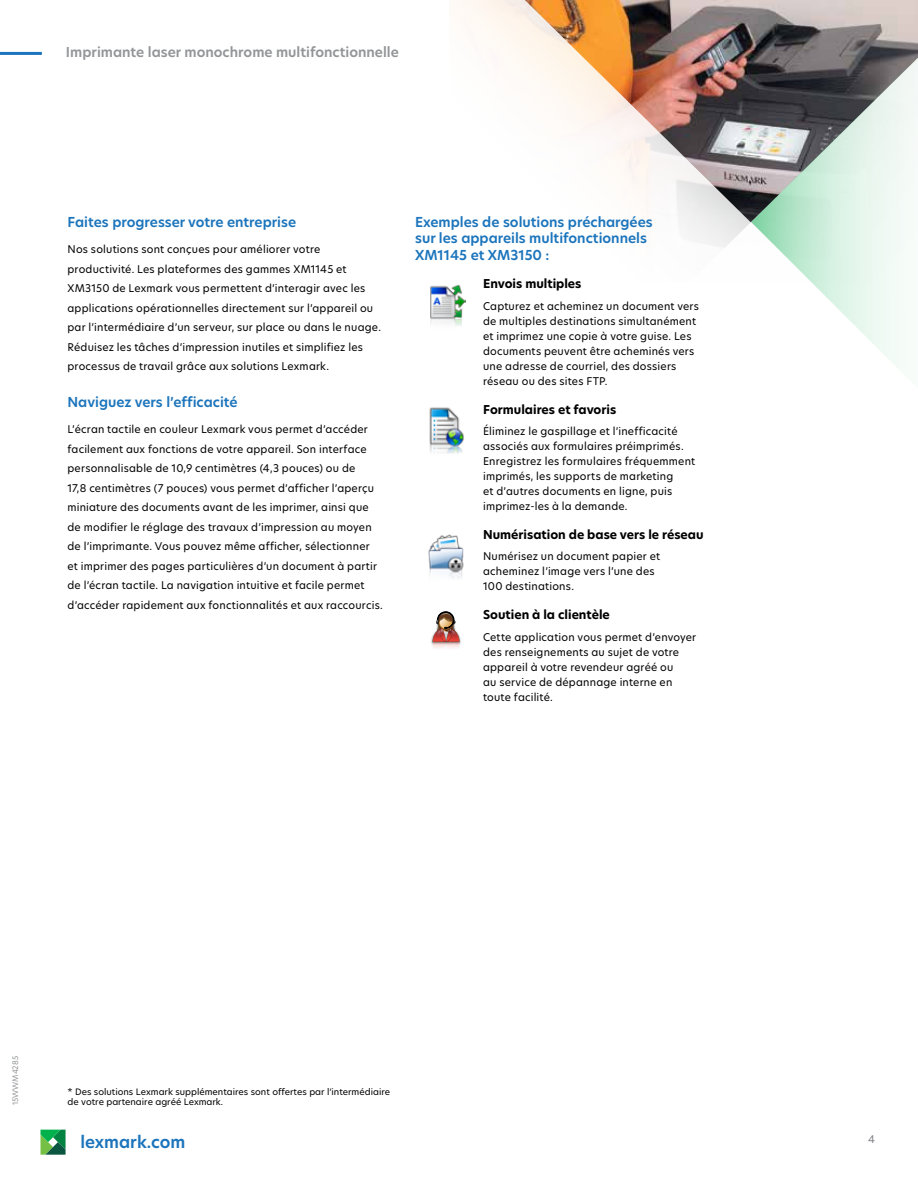
<style>
.page{position:relative;width:918px;height:1188px;background:#fff}
.page>*{position:absolute;margin:0;border:0;box-sizing:border-box;transform-origin:0 0}
.t1{font:600 16.5px "TP Hero";color:#1c75bc}
.t2{font:600 13.5px/16.5px "TP Hero";color:#1c75bc}
.t3{font:600 13.5px "TP Hero";color:#939598}
.t4{font:700 12px "TP Hero";color:#000}
.t5{font:10.5px/15px "TP Hero";letter-spacing:.02em;color:#000}
.t6{font:10.5px "TP Hero";color:#7e7e85}
.t7{font:8.7px "TP Hero";color:#000}
.t8{font:7.5px "TP Hero";color:#939598}
</style>
<div class="page">
<hr style="left:0;top:52px;width:42px;height:3px;background:#1c75bc">
<svg style="left:40px;top:1130px;width:26px;height:25px"></svg>
<svg style="left:453px;top:0;width:465px;height:303px"></svg>
<svg style="left:751px;top:42px;width:167px;height:327px"></svg>
<img style="left:430px;top:279px;width:35px;height:47px">
<img style="left:429px;top:407px;width:35px;height:47px">
<img style="left:428px;top:534px;width:36px;height:44px">
<img style="left:431px;top:611px;width:30px;height:28px">
<img style="left:431px;top:639px;width:30px;height:7px">
<svg style="left:433px;top:612px;width:27px;height:36px"></svg>
<p class="t3" style="left:66px;top:43px;width:334px">Imprimante laser monochrome multifonctionnelle</p>
<p class="t2" style="left:68px;top:214px;width:230px">Faites progresser votre entreprise</p>
<p class="t5" style="left:68px;top:239px;width:315px;line-height:19.5px">Nos solutions sont conçues pour améliorer votre productivité. Les plateformes des gammes XM1145 et XM3150 de Lexmark vous permettent d’interagir avec les applications opérationnelles directement sur l’appareil ou par l’intermédiaire d’un serveur, sur place ou dans le nuage.<br>Réduisez les tâches d’impression inutiles et simplifiez les processus de travail grâce aux solutions Lexmark.</p>
<p class="t2" style="left:68px;top:394px;width:172px">Naviguez vers l’efficacité</p>
<p class="t5" style="left:68px;top:419px;width:317px;line-height:19.5px">L’écran tactile en couleur Lexmark vous permet d’accéder facilement aux fonctions de votre appareil. Son interface personnalisable de 10,9 centimètres (4,3 pouces) ou de<br>17,8 centimètres (7 pouces) vous permet d’afficher l’aperçu miniature des documents avant de les imprimer, ainsi que de modifier le réglage des travaux d’impression au moyen de l’imprimante. Vous pouvez même afficher, sélectionner et imprimer des pages particulières d’un document à partir de l’écran tactile. La navigation intuitive et facile permet d’accéder rapidement aux fonctionnalités et aux raccourcis.</p>
<p class="t2" style="left:415px;top:214px;width:239px">Exemples de solutions préchargées sur les appareils multifonctionnels<br>XM1145 et XM3150 :</p>
<p class="t4" style="left:483px;top:276px;width:100px">Envois multiples</p>
<p class="t5" style="left:483px;top:298px;width:217px">Capturez et acheminez un document vers de multiples destinations simultanément et imprimez une copie à votre guise. Les documents peuvent être acheminés vers une adresse de courriel, des dossiers réseau ou des sites FTP.</p>
<p class="t4" style="left:483px;top:401px;width:135px">Formulaires et favoris</p>
<p class="t5" style="left:483px;top:423px;width:214px">Éliminez le gaspillage et l’inefficacité associés aux formulaires préimprimés.<br>Enregistrez les formulaires fréquemment imprimés, les supports de marketing<br>et d’autres documents en ligne, puis imprimez-les à la demande.</p>
<p class="t4" style="left:483px;top:526px;width:222px">Numérisation de base vers le réseau</p>
<p class="t5" style="left:483px;top:549px;width:179px">Numérisez un document papier et acheminez l’image vers l’une des<br>100 destinations.</p>
<p class="t4" style="left:483px;top:607px;width:128px">Soutien à la clientèle</p>
<p class="t5" style="left:483px;top:629px;width:215px">Cette application vous permet d’envoyer des renseignements au sujet de votre appareil à votre revendeur agréé ou<br>au service de dépannage interne en toute facilité.</p>
<p class="t8" style="left:10px;top:1105px;width:51px;rotate:-90deg">15WWM4285</p>
<p class="t7" style="left:68px;top:1086px;width:324px">* Des solutions Lexmark supplémentaires sont offertes par l’intermédiaire</p>
<p class="t7" style="left:68px;top:1095px;width:157px">de votre partenaire agréé Lexmark.</p>
<h1 class="t1" style="left:80px;top:1131px;width:106px">lexmark.com</h1>
<p class="t6" style="left:868px;top:1132px;width:8px">4</p>
</div>
